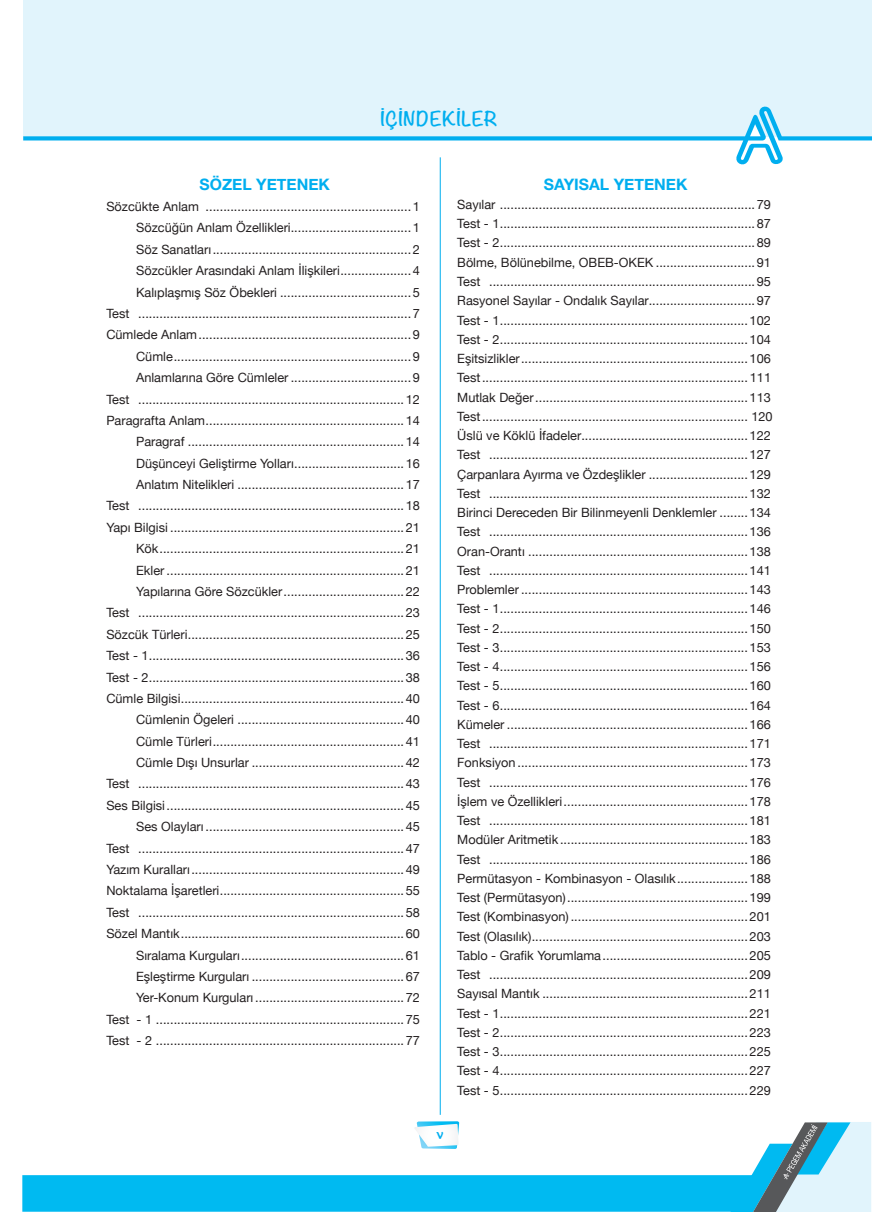
<style>
.page{position:relative;width:872px;height:1212px;background:#fff}
.page>*{position:absolute;margin:0;border:0;box-sizing:border-box;transform-origin:0 0}
.t1{font:700 18px "Noteworthy";letter-spacing:.02em;color:#00aeef}
.t2{font:700 15.75px "Helvetica Neue";color:#00aeef}
.t3{font:12.75px/19.2px "Helvetica Neue";color:#231f20;text-align:right}
.t4{font:12.75px "WHITEWASHER";color:#00aeef}
</style>
<div class="page">
<div style="left:23px;top:0;width:849px;height:136px;background:#e1f4fc"></div>
<svg style="left:23px;top:106px;width:849px;height:62px;fill:#e1f4fc"></svg>
<svg style="left:22px;top:1121px;width:849px;height:91px"></svg>
<hr style="left:440px;top:157px;width:1px;height:958px;background:#00aeef">
<h1 class="t1" style="left:380px;top:102px;width:119px">İÇİNDEKİLER</h1>
<p class="t2" style="left:199px;top:172px;width:132px">SÖZEL YETENEK</p>
<p class="t3" style="left:106px;top:197px;width:315px;line-height:21.5px">Sözcükte Anlam ..........................................................1<br>Sözcüğün Anlam Özellikleri..................................1<br>Söz Sanatları........................................................2<br>Sözcükler Arasındaki Anlam İlişkileri....................4<br>Kalıplaşmış Söz Öbekleri .....................................5<br>Test .............................................................................7<br>Cümlede Anlam............................................................9<br>Cümle...................................................................9<br>Anlamlarına Göre Cümleler ..................................9<br>Test ...........................................................................12<br>Paragrafta Anlam........................................................14<br>Paragraf .............................................................14<br>Düşünceyi Geliştirme Yolları...............................16<br>Anlatım Nitelikleri ...............................................17<br>Test ...........................................................................18<br>Yapı Bilgisi ..................................................................21<br>Kök.....................................................................21<br>Ekler ...................................................................21<br>Yapılarına Göre Sözcükler..................................22<br>Test ...........................................................................23<br>Sözcük Türleri.............................................................25<br>Test - 1........................................................................36<br>Test - 2........................................................................38<br>Cümle Bilgisi...............................................................40<br>Cümlenin Ögeleri ...............................................40<br>Cümle Türleri......................................................41<br>Cümle Dışı Unsurlar ...........................................42<br>Test ...........................................................................43<br>Ses Bilgisi...................................................................45<br>Ses Olayları ........................................................45<br>Test ...........................................................................47<br>Yazım Kuralları............................................................49<br>Noktalama İşaretleri....................................................55<br>Test ...........................................................................58<br>Sözel Mantık...............................................................60<br>Sıralama Kurguları..............................................61<br>Eşleştirme Kurguları ...........................................67<br>Yer-Konum Kurguları ..........................................72<br>Test - 1 ......................................................................75<br>Test - 2 ......................................................................77</p>
<p class="t2" style="left:544px;top:172px;width:145px">SAYISAL YETENEK</p>
<p class="t3" style="left:457px;top:196px;width:317px;text-align:left">Sayılar ........................................................................79<br>Test - 1........................................................................87<br>Test - 2........................................................................89<br>Bölme, Bölünebilme, OBEB-OKEK ............................91<br>Test ...........................................................................95<br>Rasyonel Sayılar - Ondalık Sayılar..............................97<br>Test - 1......................................................................102<br>Test - 2......................................................................104<br>Eşitsizlikler................................................................106<br>Test........................................................................... 111<br>Mutlak Değer............................................................113<br>Test........................................................................... 120<br>Üslü ve Köklü İfadeler...............................................122<br>Test .........................................................................127<br>Çarpanlara Ayırma ve Özdeşlikler ............................129<br>Test .........................................................................132<br>Birinci Dereceden Bir Bilinmeyenli Denklemler ........134<br>Test .........................................................................136<br>Oran-Orantı ..............................................................138<br>Test .........................................................................141<br>Problemler ................................................................143<br>Test - 1......................................................................146<br>Test - 2......................................................................150<br>Test - 3......................................................................153<br>Test - 4......................................................................156<br>Test - 5......................................................................160<br>Test - 6......................................................................164<br>Kümeler ....................................................................166<br>Test .........................................................................171<br>Fonksiyon .................................................................173<br>Test .........................................................................176<br>İşlem ve Özellikleri....................................................178<br>Test .........................................................................181<br>Modüler Aritmetik .....................................................183<br>Test .........................................................................186<br>Permütasyon - Kombinasyon - Olasılık....................188<br>Test (Permütasyon)...................................................199<br>Test (Kombinasyon) ..................................................201<br>Test (Olasılık).............................................................203<br>Tablo - Grafik Yorumlama.........................................205<br>Test .........................................................................209<br>Sayısal Mantık ..........................................................211<br>Test - 1......................................................................221<br>Test - 2......................................................................223<br>Test - 3......................................................................225<br>Test - 4......................................................................227<br>Test - 5......................................................................229</p>
<p class="t4" style="left:437px;top:1126px;width:8px">v</p>
</div>
